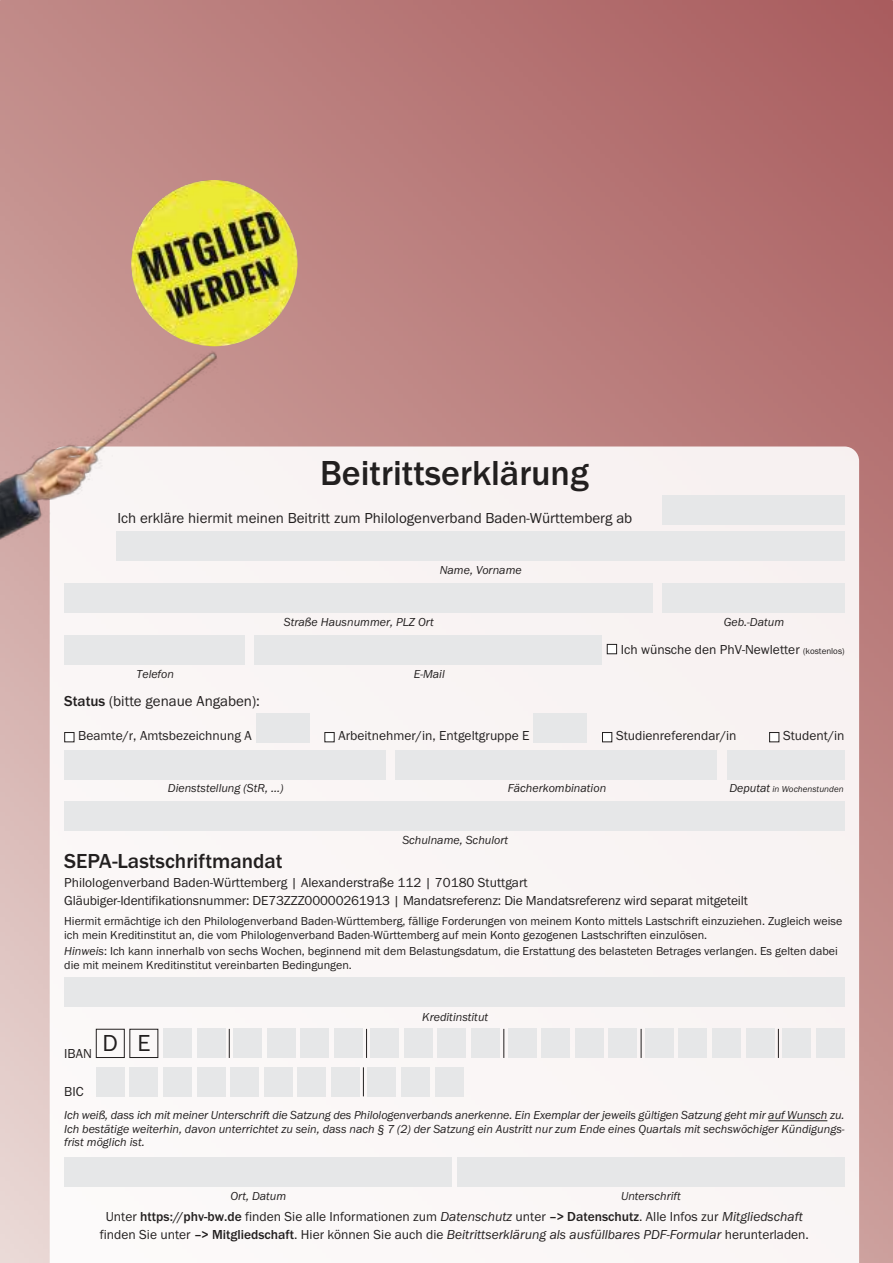
<style>
.page{position:relative;width:893px;height:1263px;background:#fff}
.page>*{position:absolute;margin:0;border:0;box-sizing:border-box;transform-origin:0 0}
.t1{font:500 36px "Franklin Gothic Itc T";color:#221f1f}
.t2{font:24px "Franklin Gothic Itc T";color:#221f1f}
.t3{font:500 21px "Franklin Gothic Itc T";color:#221f1f}
.t4{font:15px "Franklin Gothic Itc T";color:#221f1f}
.t5{font:13.5px/18.8px "Franklin Gothic Itc T";color:#221f1f}
.t6{font:italic 12px/13.5px "Franklin Gothic Itc T";color:#221f1f;text-align:justify}
.t7{font:12px/13.5px "Franklin Gothic Itc T";color:#221f1f}
.t8{font:italic 9px "Franklin Gothic Itc T";color:#221f1f}
.s1{color:#fff}
.s2{font-size:9px}
.s3{font-weight:500}
.s4{font-size:12px}
.s5{font-style:italic}
</style>
<div class="page">
<img style="left:0;top:0;width:893px;height:1263px">
<div style="left:50px;top:446px;width:809px;height:817px;background:#f9f5f5"></div>
<img style="left:0;top:331px;width:256px;height:234px">
<img style="left:131px;top:180px;width:167px;height:166px;border-radius:50%">
<hr style="left:768px;top:1120px;width:59px;height:1px;background:#221f1f">
<div style="left:662px;top:583px;width:183px;height:29px;background:#e6e7e8"></div>
<div style="left:64px;top:583px;width:588px;height:29px;background:#e6e7e8"></div>
<div style="left:254px;top:635px;width:348px;height:29px;background:#e6e7e8"></div>
<div style="left:64px;top:635px;width:181px;height:29px;background:#e6e7e8"></div>
<div style="left:64px;top:750px;width:322px;height:29px;background:#e6e7e8"></div>
<div style="left:395px;top:750px;width:322px;height:29px;background:#e6e7e8"></div>
<div style="left:727px;top:750px;width:118px;height:29px;background:#e6e7e8"></div>
<div style="left:256px;top:714px;width:54px;height:29px;background:#e6e7e8"></div>
<div style="left:64px;top:802px;width:781px;height:29px;background:#e6e7e8"></div>
<div style="left:116px;top:532px;width:729px;height:29px;background:#e6e7e8"></div>
<div style="left:662px;top:496px;width:183px;height:29px;background:#e6e7e8"></div>
<div style="left:533px;top:714px;width:54px;height:29px;background:#e6e7e8"></div>
<div style="left:64px;top:977px;width:781px;height:29px;background:#e6e7e8"></div>
<div style="left:96px;top:1067px;width:29px;height:29px;background:#e6e7e8"></div>
<div style="left:129px;top:1067px;width:29px;height:29px;background:#e6e7e8"></div>
<div style="left:163px;top:1067px;width:29px;height:29px;background:#e6e7e8"></div>
<div style="left:197px;top:1067px;width:28px;height:29px;background:#e6e7e8"></div>
<div style="left:230px;top:1067px;width:29px;height:29px;background:#e6e7e8"></div>
<div style="left:264px;top:1067px;width:29px;height:29px;background:#e6e7e8"></div>
<div style="left:297px;top:1067px;width:29px;height:29px;background:#e6e7e8"></div>
<div style="left:331px;top:1067px;width:29px;height:29px;background:#e6e7e8"></div>
<div style="left:367px;top:1067px;width:29px;height:29px;background:#e6e7e8"></div>
<div style="left:401px;top:1067px;width:29px;height:29px;background:#e6e7e8"></div>
<div style="left:435px;top:1067px;width:28px;height:29px;background:#e6e7e8"></div>
<div style="left:64px;top:1158px;width:388px;height:29px;background:#e6e7e8"></div>
<div style="left:457px;top:1158px;width:388px;height:29px;background:#e6e7e8"></div>
<div style="left:96px;top:1029px;width:29px;height:29px;border:1px solid #221f1f"></div>
<div style="left:129px;top:1029px;width:29px;height:29px;border:1px solid #221f1f"></div>
<div style="left:163px;top:1029px;width:29px;height:29px;background:#e6e7e8"></div>
<div style="left:197px;top:1029px;width:28px;height:29px;background:#e6e7e8"></div>
<div style="left:233px;top:1029px;width:29px;height:29px;background:#e6e7e8"></div>
<div style="left:267px;top:1029px;width:28px;height:29px;background:#e6e7e8"></div>
<div style="left:300px;top:1029px;width:29px;height:29px;background:#e6e7e8"></div>
<div style="left:334px;top:1029px;width:29px;height:29px;background:#e6e7e8"></div>
<div style="left:370px;top:1029px;width:29px;height:29px;background:#e6e7e8"></div>
<div style="left:404px;top:1029px;width:29px;height:29px;background:#e6e7e8"></div>
<div style="left:438px;top:1029px;width:28px;height:29px;background:#e6e7e8"></div>
<div style="left:471px;top:1029px;width:29px;height:29px;background:#e6e7e8"></div>
<div style="left:508px;top:1029px;width:28px;height:29px;background:#e6e7e8"></div>
<div style="left:541px;top:1029px;width:29px;height:29px;background:#e6e7e8"></div>
<div style="left:575px;top:1029px;width:29px;height:29px;background:#e6e7e8"></div>
<div style="left:608px;top:1029px;width:29px;height:29px;background:#e6e7e8"></div>
<div style="left:645px;top:1029px;width:29px;height:29px;background:#e6e7e8"></div>
<div style="left:678px;top:1029px;width:29px;height:29px;background:#e6e7e8"></div>
<div style="left:712px;top:1029px;width:29px;height:29px;background:#e6e7e8"></div>
<div style="left:746px;top:1029px;width:28px;height:29px;background:#e6e7e8"></div>
<div style="left:782px;top:1029px;width:29px;height:29px;background:#e6e7e8"></div>
<div style="left:816px;top:1029px;width:29px;height:29px;background:#e6e7e8"></div>
<svg style="left:229px;top:1029px;width:1px;height:29px"></svg>
<svg style="left:366px;top:1029px;width:1px;height:29px"></svg>
<svg style="left:503px;top:1029px;width:1px;height:29px"></svg>
<svg style="left:641px;top:1029px;width:1px;height:29px"></svg>
<svg style="left:778px;top:1029px;width:1px;height:29px"></svg>
<svg style="left:363px;top:1067px;width:1px;height:29px"></svg>
<h1 class="t1" style="left:320px;top:455px;width:270px">Beitrittserklärung</h1>
<p class="t4" style="left:117px;top:510px;width:516px">Ich erkläre hiermit meinen Beitritt zum Philologenverband Baden-Württemberg ab</p>
<p class="t6" style="left:440px;top:564px;width:84px">Name, Vorname</p>
<p class="t6" style="left:284px;top:616px;width:151px">Straße Hausnummer, PLZ Ort</p>
<p class="t6" style="left:724px;top:616px;width:62px">Geb.-Datum</p>
<p class="t6" style="left:137px;top:668px;width:39px">Telefon</p>
<p class="t6" style="left:414px;top:668px;width:33px">E-Mail</p>
<p class="t5" style="left:607px;top:640px;width:239px"><span class="s1">■</span> Ich wünsche den PhV-Newletter <span class="s2">(kostenlos)</span></p>
<p class="t4" style="left:64px;top:693px;width:197px"><span class="s3">Status</span> (bitte genaue Angaben):</p>
<p class="t5" style="left:64px;top:727px;width:189px"><span class="s1">■</span> Beamte/r, Amtsbezeichnung A</p>
<p class="t5" style="left:324px;top:727px;width:207px"><span class="s1">■</span> Arbeitnehmer/in, Entgeltgruppe E</p>
<p class="t5" style="left:602px;top:727px;width:136px"><span class="s1">■</span> Studienreferendar/in</p>
<p class="t5" style="left:769px;top:727px;width:77px"><span class="s1">■</span> Student/in</p>
<p class="t6" style="left:168px;top:782px;width:117px">Dienststellung (StR, …)</p>
<p class="t6" style="left:508px;top:782px;width:100px">Fächerkombination</p>
<p class="t8" style="left:729px;top:786px;width:116px"><span class="s4">Deputat</span> in Wochenstunden</p>
<p class="t6" style="left:402px;top:834px;width:107px">Schulname, Schulort</p>
<h3 class="t3" style="left:64px;top:850px;width:220px">SEPA-Lastschriftmandat</h3>
<p class="t5" style="left:64px;top:873px;width:685px">Philologenverband Baden-Württemberg | Alexanderstraße 112 | 70180 Stuttgart<br>Gläubiger-Identifikationsnummer: DE73ZZZ00000261913 | Mandatsreferenz: Die Mandatsreferenz wird separat mitgeteilt</p>
<p class="t7" style="left:64px;top:915px;width:779px">Hiermit ermächtige ich den Philologenverband Baden-Württemberg, fällige Forderungen von meinem Konto mittels Lastschrift einzuziehen. Zugleich weise ich mein Kreditinstitut an, die vom Philologenverband Baden-Württemberg auf mein Konto gezogenen Lastschriften einzulösen.</p>
<p class="t7" style="left:64px;top:945px;width:775px"><span class="s5">Hinweis</span>: Ich kann innerhalb von sechs Wochen, beginnend mit dem Belastungsdatum, die Erstattung des belasteten Betrages verlangen. Es gelten dabei die mit meinem Kreditinstitut vereinbarten Bedingungen.</p>
<p class="t6" style="left:422px;top:1011px;width:67px">Kreditinstitut</p>
<h2 class="t2" style="left:103px;top:1031px;width:49px">D E</h2>
<p class="t5" style="left:64px;top:1044px;width:29px">IBAN</p>
<p class="t5" style="left:64px;top:1082px;width:21px">BIC</p>
<p class="t6" style="left:64px;top:1109px;width:782px">Ich weiß, dass ich mit meiner Unterschrift die Satzung des Philologenverbands anerkenne. Ein Exemplar der jeweils gültigen Satzung geht mir auf Wunsch zu.<br>Ich bestätige weiterhin, davon unterrichtet zu sein, dass nach § 7 (2) der Satzung ein Austritt nur zum Ende eines Quartals mit sechswöchiger Kündigungs&shy;frist möglich ist.</p>
<p class="t6" style="left:231px;top:1190px;width:57px">Ort, Datum</p>
<p class="t6" style="left:621px;top:1190px;width:61px">Unterschrift</p>
<p class="t5" style="left:100px;top:1208px;width:711px;line-height:17.2px;text-align:center">Unter <span class="s3">https://phv-bw.de</span> finden Sie alle Informationen zum <span class="s5">Datenschutz</span> unter <span class="s3">–&gt; Datenschutz</span>. Alle Infos zur <span class="s5">Mitgliedschaft </span>finden Sie unter <span class="s3">–&gt; Mitgliedschaft</span>. Hier können Sie auch die <span class="s5">Beitrittserklärung als ausfüllbares PDF-Formular</span> herunterladen.</p>
</div>
